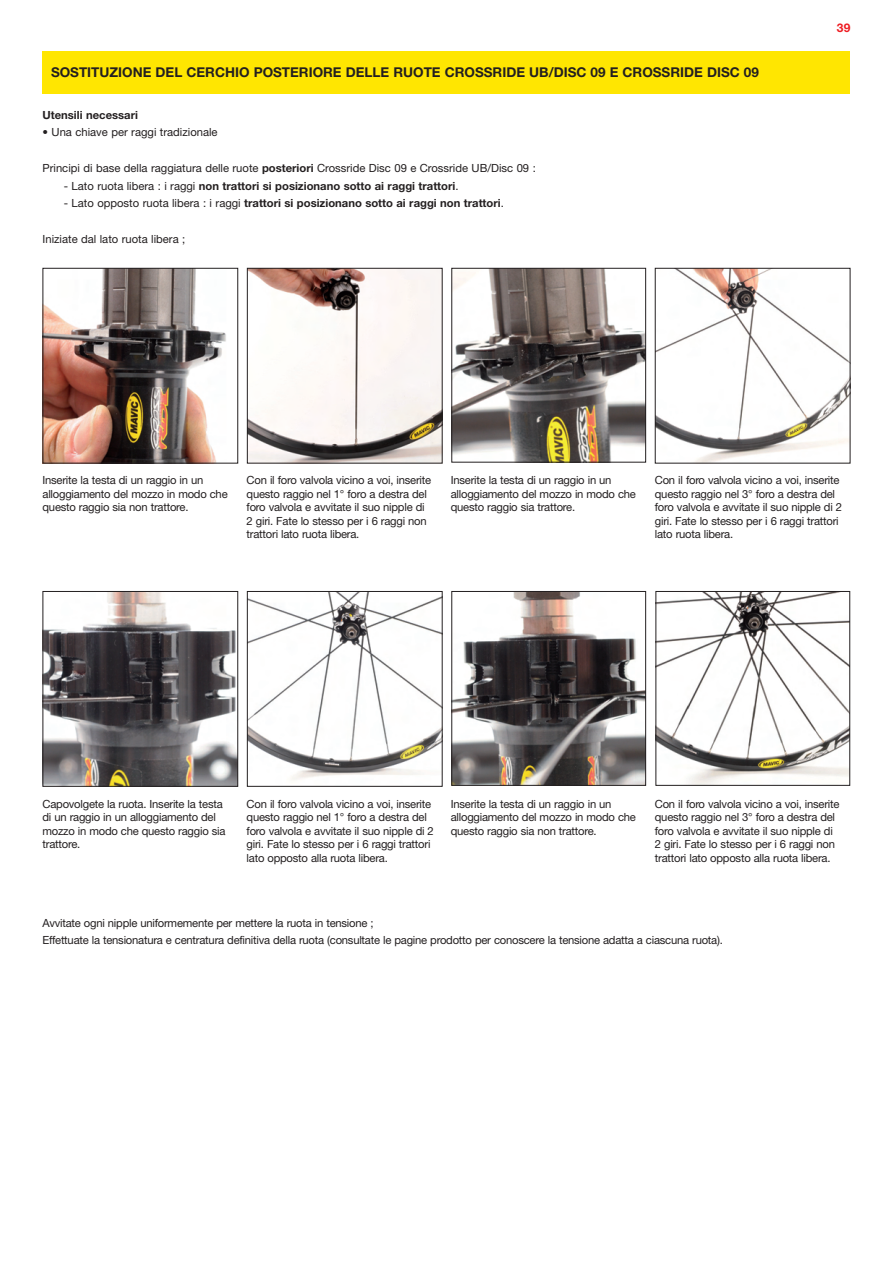
<style>
.page{position:relative;width:893px;height:1263px;background:#fff}
.page>*{position:absolute;margin:0;border:0;box-sizing:border-box;transform-origin:0 0}
.t1{font:700 13.5px "Helvetica Neue";color:#231f20}
.t2{font:700 12px "Helvetica Neue";color:#ee1d23}
.t3{font:11.25px/13.5px "Helvetica Neue";letter-spacing:-.02em;color:#231f20}
.t4{font:700 11.25px "Helvetica Neue";color:#231f20}
.t5{font:11.25px "Helvetica Neue";color:#231f20}
.s1{font-weight:700}
.s2{font-weight:400}
</style>
<div class="page">
<img style="left:45px;top:270px;width:181px;height:191px">
<div style="left:43px;top:268px;width:195px;height:195px;border:1px solid #231f20"></div>
<img style="left:45px;top:593px;width:191px;height:192px">
<div style="left:43px;top:591px;width:195px;height:196px;border:1px solid #231f20"></div>
<img style="left:249px;top:270px;width:192px;height:191px">
<div style="left:247px;top:268px;width:196px;height:195px;border:1px solid #231f20"></div>
<img style="left:249px;top:593px;width:192px;height:187px">
<div style="left:247px;top:591px;width:196px;height:196px;border:1px solid #231f20"></div>
<img style="left:453px;top:270px;width:191px;height:190px">
<div style="left:451px;top:268px;width:195px;height:194px;border:1px solid #231f20"></div>
<img style="left:453px;top:593px;width:191px;height:191px">
<div style="left:451px;top:591px;width:195px;height:195px;border:1px solid #231f20"></div>
<img style="left:657px;top:593px;width:191px;height:191px">
<div style="left:655px;top:591px;width:195px;height:195px;border:1px solid #231f20"></div>
<img style="left:657px;top:270px;width:191px;height:191px">
<div style="left:655px;top:268px;width:195px;height:195px;border:1px solid #231f20"></div>
<div style="left:43px;top:51px;width:807px;height:43px;background:#ffe601"></div>
<p class="t1" style="left:51px;top:67px;width:709px">SOSTITUZIONE DEL CERCHIO POSTERIORE DELLE RUOTE CROSSRIDE UB/DISC 09 E CROSSRIDE DISC 09</p>
<p class="t4" style="left:43px;top:111px;width:97px">Utensili necessari</p>
<p class="t5" style="left:43px;top:128px;width:177px">• Una chiave per raggi tradizionale</p>
<p class="t5" style="left:43px;top:164px;width:495px">Principi di base della raggiatura delle ruote <span class="s1">posteriori</span> Crossride Disc 09 e Crossride UB/Disc 09 :</p>
<p class="t4" style="left:64px;top:182px;width:396px"><span class="s2">- Lato ruota libera : i raggi</span> non trattori si posizionano sotto ai raggi trattori<span class="s2">.</span></p>
<p class="t4" style="left:64px;top:199px;width:442px"><span class="s2">- Lato opposto ruota libera : i raggi</span> trattori si posizionano sotto ai raggi non trattori<span class="s2">.</span></p>
<p class="t5" style="left:43px;top:235px;width:144px">Iniziate dal lato ruota libera ;</p>
<p class="t2" style="left:837px;top:23px;width:15px">39</p>
<p class="t3" style="left:43px;top:475px;width:187px">Inserite la testa di un raggio in un alloggiamento del mozzo in modo che questo raggio sia non trattore.</p>
<p class="t3" style="left:247px;top:475px;width:186px">Con il foro valvola vicino a voi, inserite questo raggio nel 1° foro a destra del foro valvola e avvitate il suo nipple di 2 giri. Fate lo stesso per i 6 raggi non trattori lato ruota libera.</p>
<p class="t3" style="left:451px;top:475px;width:187px">Inserite la testa di un raggio in un alloggiamento del mozzo in modo che questo raggio sia trattore.</p>
<p class="t3" style="left:655px;top:475px;width:189px">Con il foro valvola vicino a voi, inserite questo raggio nel 3° foro a destra del foro valvola e avvitate il suo nipple di 2 giri. Fate lo stesso per i 6 raggi trattori lato ruota libera.</p>
<p class="t3" style="left:43px;top:798px;width:184px">Capovolgete la ruota. Inserite la testa di un raggio in un alloggiamento del mozzo in modo che questo raggio sia trattore.</p>
<p class="t3" style="left:247px;top:798px;width:189px">Con il foro valvola vicino a voi, inserite questo raggio nel 1° foro a destra del foro valvola e avvitate il suo nipple di 2 giri. Fate lo stesso per i 6 raggi trattori lato opposto alla ruota libera.</p>
<p class="t3" style="left:451px;top:798px;width:187px">Inserite la testa di un raggio in un alloggiamento del mozzo in modo che questo raggio sia non trattore.</p>
<p class="t3" style="left:655px;top:798px;width:186px">Con il foro valvola vicino a voi, inserite questo raggio nel 3° foro a destra del foro valvola e avvitate il suo nipple di 2 giri. Fate lo stesso per i 6 raggi non trattori lato opposto alla ruota libera.</p>
<p class="t3" style="left:43px;top:915px;width:682px;line-height:17.7px">Avvitate ogni nipple uniformemente per mettere la ruota in tensione ;<br>Effettuate la tensionatura e centratura definitiva della ruota (consultate le pagine prodotto per conoscere la tensione adatta a ciascuna ruota).</p>
</div>
